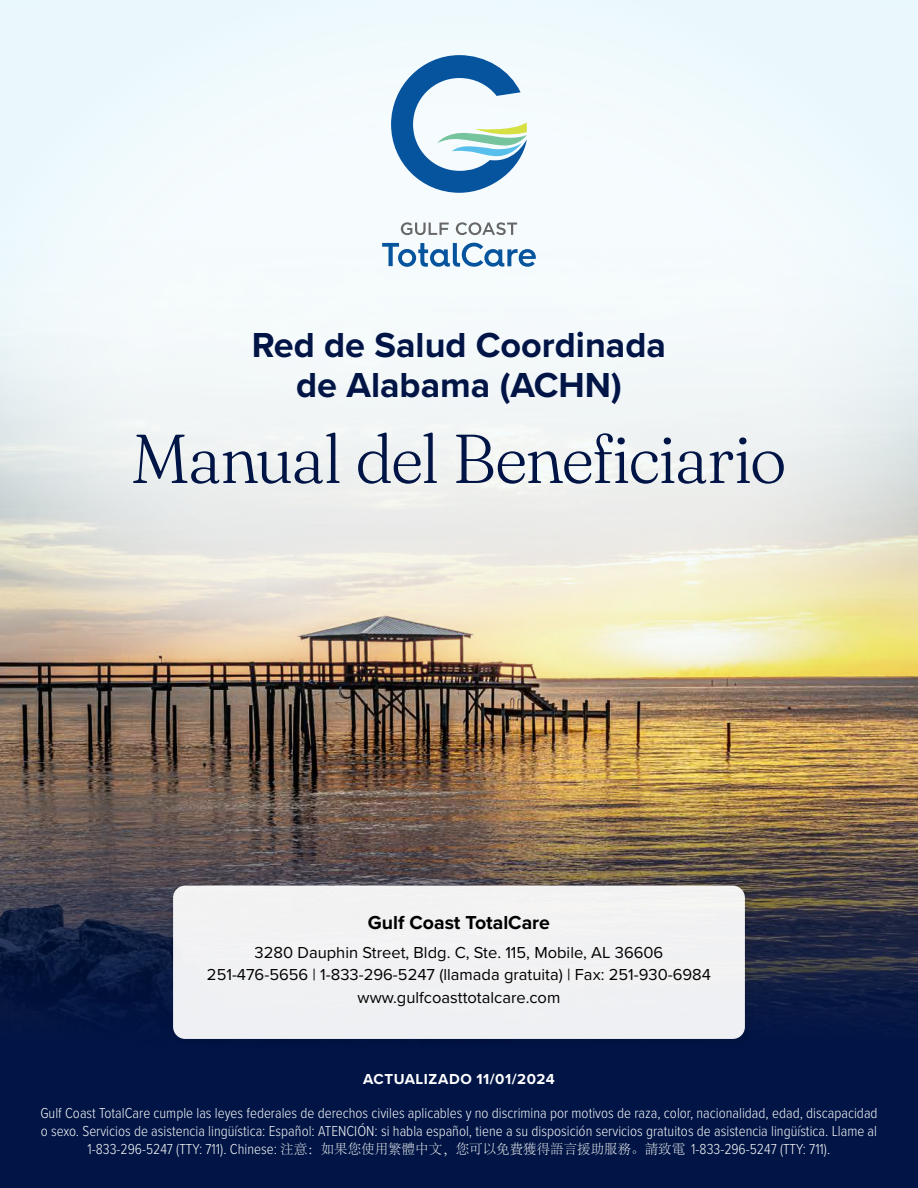
<style>
.page{position:relative;width:918px;height:1188px;background:#fff}
.page>*{position:absolute;margin:0;border:0;box-sizing:border-box;transform-origin:0 0}
.t1{font:300 69px "Fraunces 72 pt Soft";letter-spacing:-.02em;color:#001446}
.t2{font:700 36px/40.5px "Proxima Nova";color:#001446;text-align:center}
.t3{font:700 19.5px "Proxima Nova";color:#000}
.t4{font:16.5px/22.5px "Proxima Nova";color:#000;text-align:center}
.t5{font:300 15px/18px "Proxima Nova Cond";color:#f2f3f2;text-align:center}
.t6{font:700 15px "Proxima Nova";letter-spacing:.035em;color:#fff}
.s1{font-family:"Adobe Song Std";font-size:13.5px}
</style>
<div class="page">
<svg style="left:0;top:490px;width:918px;height:77px;fill:#ebeae6"></svg>
<img style="left:0;top:567px;width:918px;height:195px">
<svg style="left:0;top:0;width:918px;height:490px;fill:#f1f9fd"></svg>
<img style="left:0;top:762px;width:918px;height:426px">
<div style="left:170px;top:883px;width:587px;height:168px;background:#000;opacity:.1"></div>
<div style="left:173px;top:886px;width:572px;height:153px;background:#f1f1f3;border-radius:12px"></div>
<svg style="left:401px;top:222px;width:48px;height:13px"></svg>
<svg style="left:456px;top:222px;width:61px;height:13px"></svg>
<svg style="left:391px;top:55px;width:136px;height:138px"></svg>
<svg style="left:382px;top:243px;width:154px;height:24px"></svg>
<h2 class="t2" style="left:252px;top:324px;width:416px">Red de Salud Coordinada de Alabama (ACHN)</h2>
<h1 class="t1" style="left:132px;top:410px;width:656px">Manual del Beneficiario</h1>
<h3 class="t3" style="left:368px;top:908px;width:184px">Gulf Coast TotalCare</h3>
<p class="t4" style="left:207px;top:940px;width:506px">3280 Dauphin Street, Bldg. C, Ste. 115, Mobile, AL 36606<br>251-476-5656 | 1-833-296-5247 (llamada gratuita) | Fax: 251-930-6984 www.gulfcoasttotalcare.com</p>
<p class="t6" style="left:363px;top:1068px;width:193px">ACTUALIZADO 11/01/2024</p>
<p class="t5" style="left:40px;top:1104px;width:839px">Gulf Coast TotalCare cumple las leyes federales de derechos civiles aplicables y no discrimina por motivos de raza, color, nacionalidad, edad, discapacidad o sexo. Servicios de asistencia lingüística: Español: ATENCIÓN: si habla español, tiene a su disposición servicios gratuitos de asistencia lingüística. Llame al<br>1-833-296-5247 (TTY: 711). Chinese: <span class="s1">注意：如果您使用繁體中文，您可以免費獲得語言援助服務。請致電</span> 1-833-296-5247 (TTY: 711).</p>
</div>
